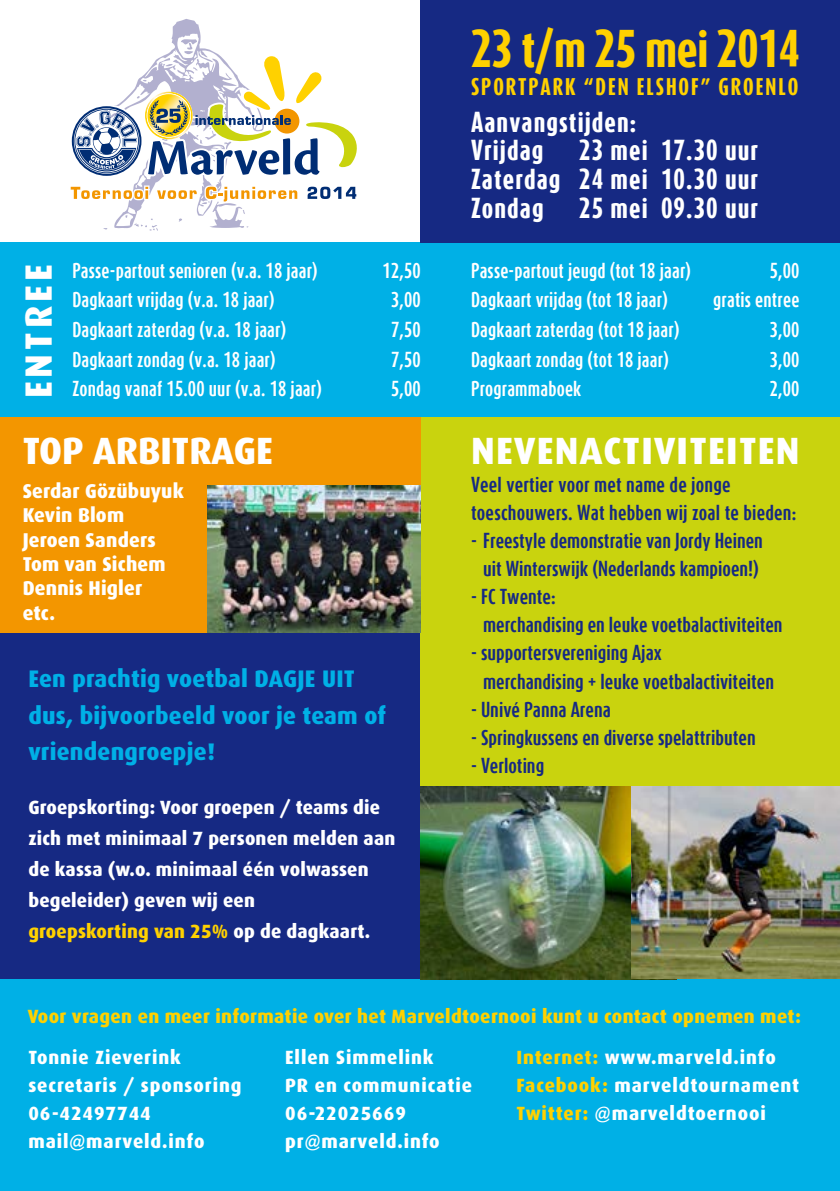
<style>
.page{position:relative;width:840px;height:1191px;background:#fff}
.page>*{position:absolute;margin:0;border:0;box-sizing:border-box;transform-origin:0 0}
.t1{font:800 44px "Dax Compact";letter-spacing:-.01em;color:#ffd100}
.t2{font:800 38px "Dax";letter-spacing:.035em;color:#fff;scale:.95 1}
.t3{font:800 38px "Dax";color:#fff;scale:.95 1}
.t4{font:800 24px/28.8px "Dax Compact";letter-spacing:.045em;color:#fff}
.t5{font:800 24px/36.8px "Dax";letter-spacing:.01em;color:#00b0e6;scale:.95 1}
.t6{font:800 20px/24.4px "Dax";letter-spacing:.01em;color:#fff;scale:.95 1}
.t7{font:800 20px "Dax Compact";letter-spacing:.095em;color:#ffd100}
.t8{font:800 19.2px/28px "Dax";letter-spacing:.04em;color:#fff;scale:.95 1}
.t9{font:800 19.2px/31px "Dax";letter-spacing:.01em;color:#fff;scale:.95 1}
.t10{font:800 19.2px "Dax";letter-spacing:.02em;color:#ffd100;scale:.95 1}
.t11{font:700 18px "Dax Compact";letter-spacing:.01em;color:#fff;scale:.95 1}
.t12{font:700 18px/28px "Dax Compact";color:#162983}
.s1{color:#ffd100}
</style>
<div class="page">
<div style="left:0;top:615px;width:839px;height:364px;background:#162983"></div>
<div style="left:420px;top:417px;width:419px;height:531px;background:#c9d30e"></div>
<div style="left:0;top:417px;width:420px;height:215px;background:#f39600"></div>
<div style="left:0;top:243px;width:839px;height:174px;background:#00b0e6"></div>
<div style="left:0;top:979px;width:839px;height:212px;background:#00b0e6"></div>
<div style="left:420px;top:0;width:419px;height:243px;background:#162983"></div>
<svg style="left:70px;top:19px;width:287px;height:212px"></svg>
<img style="left:207px;top:485px;width:213px;height:147px">
<img style="left:420px;top:787px;width:211px;height:192px">
<img style="left:631px;top:787px;width:208px;height:192px">
<h2 class="t2" style="left:17px;top:398px;width:142px;rotate:-90deg">ENTREE</h2>
<p class="t11" style="left:72px;top:259px;width:260px">Passe-partout senioren (v.a. 18 jaar)</p>
<p class="t11" style="left:382px;top:259px;width:42px">12,50</p>
<p class="t11" style="left:72px;top:288px;width:214px">Dagkaart vrijdag (v.a. 18 jaar)</p>
<p class="t11" style="left:391px;top:288px;width:33px">3,00</p>
<p class="t11" style="left:72px;top:318px;width:226px">Dagkaart zaterdag (v.a. 18 jaar)</p>
<p class="t11" style="left:391px;top:318px;width:33px">7,50</p>
<p class="t11" style="left:72px;top:347px;width:215px">Dagkaart zondag (v.a. 18 jaar)</p>
<p class="t11" style="left:391px;top:347px;width:33px">7,50</p>
<p class="t11" style="left:72px;top:377px;width:264px">Zondag vanaf 15.00 uur (v.a. 18 jaar)</p>
<p class="t11" style="left:391px;top:377px;width:33px">5,00</p>
<h1 class="t1" style="left:471px;top:20px;width:330px">23 t/m 25 mei 2014</h1>
<p class="t7" style="left:471px;top:73px;width:328px">SPORTPARK “DEN ELSHOF” GROENLO</p>
<h3 class="t4" style="left:471px;top:107px;width:167px">Aanvangstijden:<br>Vrijdag</h3>
<h3 class="t4" style="left:471px;top:136px;width:288px;text-align:justify;text-indent:108px">23 mei 17.30 uur Zaterdag 24 mei 10.30 uur Zondag</h3>
<h3 class="t4" style="left:579px;top:193px;width:180px">25 mei 09.30 uur</h3>
<p class="t11" style="left:471px;top:259px;width:233px">Passe-partout jeugd (tot 18 jaar)</p>
<p class="t11" style="left:769px;top:259px;width:33px">5,00</p>
<p class="t11" style="left:471px;top:288px;width:208px">Dagkaart vrijdag (tot 18 jaar)</p>
<p class="t11" style="left:712px;top:288px;width:92px">gratis entree</p>
<p class="t11" style="left:471px;top:318px;width:221px">Dagkaart zaterdag (tot 18 jaar)</p>
<p class="t11" style="left:769px;top:318px;width:33px">3,00</p>
<p class="t11" style="left:471px;top:347px;width:209px">Dagkaart zondag (tot 18 jaar)</p>
<p class="t11" style="left:769px;top:347px;width:33px">3,00</p>
<p class="t11" style="left:471px;top:377px;width:118px">Programmaboek</p>
<p class="t11" style="left:769px;top:377px;width:33px">2,00</p>
<h2 class="t3" style="left:23px;top:429px;width:265px">TOP ARBITRAGE</h2>
<h2 class="t2" style="left:471px;top:429px;width:347px">NEVENACTIVITEITEN</h2>
<p class="t6" style="left:23px;top:478px;width:171px">Serdar Gözübuyuk<br>Kevin Blom<br>Jeroen Sanders<br>Tom van Sichem<br>Dennis Higler<br>etc.</p>
<h3 class="t5" style="left:28px;top:660px;width:378px">Een prachtig voetbal DAGJE UIT dus, bijvoorbeeld voor je team of vriendengroepje!</h3>
<p class="t9" style="left:28px;top:792px;width:387px">Groepskorting: Voor groepen / teams die zich met minimaal 7 personen melden aan de kassa (w.o. minimaal één volwassen begeleider) geven wij een<br><span class="s1">groepskorting van 25%</span> op de dagkaart.</p>
<p class="t12" style="left:471px;top:470px;width:326px">Veel vertier voor met name de jonge toeschouwers. Wat hebben wij zoal te bieden:</p>
<p class="t12" style="left:471px;top:526px;width:293px;text-align:center">- Freestyle demonstratie van Jordy Heinen uit Winterswijk (Nederlands kampioen!)</p>
<p class="t12" style="left:483px;top:583px;width:301px;text-indent:-12px">- FC Twente:<br>merchandising en leuke voetbalactiviteiten</p>
<p class="t12" style="left:483px;top:639px;width:292px;text-indent:-12px">- supportersvereniging Ajax<br>merchandising + leuke voetbalactiviteiten</p>
<p class="t12" style="left:471px;top:695px;width:141px">- Univé Panna Arena</p>
<p class="t12" style="left:471px;top:723px;width:286px">- Springkussens en diverse spelattributen</p>
<p class="t12" style="left:471px;top:751px;width:75px">- Verloting</p>
<p class="t10" style="left:28px;top:1005px;width:814px">Voor vragen en meer informatie over het Marveldtoernooi kunt u contact opnemen met:</p>
<p class="t8" style="left:285px;top:1043px;width:198px">Ellen Simmelink<br>PR en communicatie<br>06-22025669 pr@marveld.info</p>
<p class="t8" style="left:516px;top:1043px;width:299px"><span class="s1">Internet:</span> www.marveld.info<br><span class="s1">Facebook:</span> marveldtournament<br><span class="s1">Twitter:</span> @marveldtoernooi</p>
<p class="t8" style="left:28px;top:1043px;width:226px">Tonnie Zieverink secretaris / sponsoring<br>06-42497744 mail@marveld.info</p>
</div>
